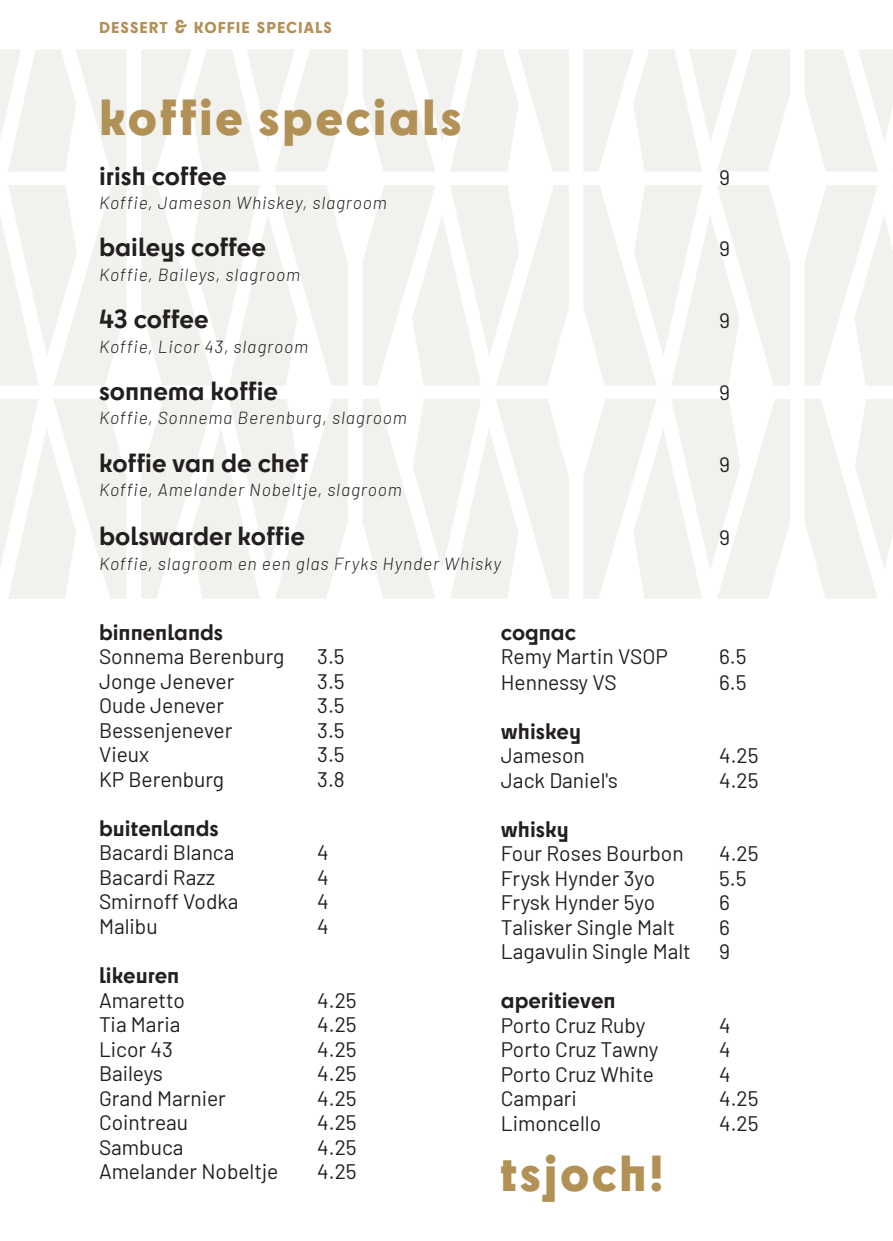
<style>
.page{position:relative;width:893px;height:1241px;background:#fff}
.page>*{position:absolute;margin:0;border:0;box-sizing:border-box;transform-origin:0 0}
.gerecht_kapitalen{font:800 47.25px "Cy";letter-spacing:.05em;color:#b29156}
.gerecht_kapitalen-2{font:700 24.5px "Cy";color:#231f20}
.gerecht{font:21px "Barlow";color:#231f20}
.gerecht-2{font:700 21px "Cy";color:#231f20}
.gerecht_kapitalen-3{font:21px "Barlow";color:#231f20}
.gerecht_kapitalen-4{font:italic 300 17.5px "Barlow";letter-spacing:.05em;color:#231f20}
.Alineastijl_1{font:800 14.7px "Cy";letter-spacing:.07em;color:#b29156}
.s1{font-size:17.5px}
</style>
<div class="page">
<svg style="left:0;top:399px;width:127px;height:199px"></svg>
<svg style="left:141px;top:399px;width:207px;height:199px"></svg>
<svg style="left:805px;top:399px;width:88px;height:199px"></svg>
<svg style="left:362px;top:399px;width:207px;height:199px"></svg>
<svg style="left:583px;top:399px;width:207px;height:199px"></svg>
<svg style="left:805px;top:185px;width:88px;height:200px"></svg>
<svg style="left:0;top:185px;width:127px;height:200px"></svg>
<svg style="left:583px;top:185px;width:207px;height:200px"></svg>
<svg style="left:141px;top:185px;width:207px;height:200px"></svg>
<svg style="left:362px;top:185px;width:207px;height:200px"></svg>
<svg style="left:0;top:49px;width:127px;height:122px"></svg>
<svg style="left:141px;top:49px;width:207px;height:122px"></svg>
<svg style="left:805px;top:49px;width:88px;height:122px"></svg>
<svg style="left:362px;top:49px;width:207px;height:122px"></svg>
<svg style="left:583px;top:49px;width:207px;height:122px"></svg>
<p class="Alineastijl_1" style="left:99px;top:16px;width:234px">DESSERT <span class="s1">&amp;</span> KOFFIE SPECIALS</p>
<p class="gerecht_kapitalen" style="left:99px;top:81px;width:364px">koffie specials</p>
<p class="gerecht_kapitalen-2" style="left:99px;top:157px;width:129px">irish coffee</p>
<p class="gerecht_kapitalen-3" style="left:719px;top:162px;width:12px">9</p>
<p class="gerecht_kapitalen-4" style="left:99px;top:190px;width:289px">Koffie, Jameson Whiskey, slagroom</p>
<p class="gerecht_kapitalen-2" style="left:99px;top:228px;width:169px">baileys coffee</p>
<p class="gerecht_kapitalen-3" style="left:719px;top:233px;width:12px">9</p>
<p class="gerecht_kapitalen-4" style="left:99px;top:262px;width:203px">Koffie, Baileys, slagroom</p>
<p class="gerecht_kapitalen-2" style="left:99px;top:300px;width:111px">43 coffee</p>
<p class="gerecht_kapitalen-3" style="left:719px;top:305px;width:12px">9</p>
<p class="gerecht_kapitalen-4" style="left:99px;top:334px;width:211px">Koffie, Licor 43, slagroom</p>
<p class="gerecht_kapitalen-2" style="left:99px;top:372px;width:181px">sonnema koffie</p>
<p class="gerecht_kapitalen-3" style="left:719px;top:377px;width:12px">9</p>
<p class="gerecht_kapitalen-4" style="left:99px;top:405px;width:309px">Koffie, Sonnema Berenburg, slagroom</p>
<p class="gerecht_kapitalen-2" style="left:99px;top:444px;width:211px">koffie van de chef</p>
<p class="gerecht_kapitalen-3" style="left:719px;top:449px;width:12px">9</p>
<p class="gerecht_kapitalen-4" style="left:99px;top:477px;width:304px">Koffie, Amelander Nobeltje, slagroom</p>
<p class="gerecht_kapitalen-2" style="left:99px;top:517px;width:208px">bolswarder koffie</p>
<p class="gerecht_kapitalen-3" style="left:719px;top:522px;width:12px">9</p>
<p class="gerecht_kapitalen-4" style="left:99px;top:551px;width:404px">Koffie, slagroom en een glas Fryks Hynder Whisky</p>
<p class="gerecht-2" style="left:99px;top:615px;width:126px">binnenlands</p>
<p class="gerecht" style="left:99px;top:641px;width:187px">Sonnema Berenburg</p>
<p class="gerecht" style="left:317px;top:641px;width:29px">3.5</p>
<p class="gerecht" style="left:99px;top:666px;width:137px">Jonge Jenever</p>
<p class="gerecht" style="left:317px;top:666px;width:29px">3.5</p>
<p class="gerecht" style="left:99px;top:690px;width:127px">Oude Jenever</p>
<p class="gerecht" style="left:317px;top:690px;width:29px">3.5</p>
<p class="gerecht" style="left:99px;top:715px;width:135px">Bessenjenever</p>
<p class="gerecht" style="left:317px;top:715px;width:29px">3.5</p>
<p class="gerecht" style="left:99px;top:739px;width:52px">Vieux</p>
<p class="gerecht" style="left:317px;top:739px;width:29px">3.5</p>
<p class="gerecht" style="left:99px;top:764px;width:127px">KP Berenburg</p>
<p class="gerecht" style="left:317px;top:764px;width:29px">3.8</p>
<p class="gerecht-2" style="left:99px;top:811px;width:121px">buitenlands</p>
<p class="gerecht" style="left:99px;top:837px;width:137px">Bacardi Blanca</p>
<p class="gerecht" style="left:317px;top:837px;width:13px">4</p>
<p class="gerecht" style="left:99px;top:862px;width:118px">Bacardi Razz</p>
<p class="gerecht" style="left:317px;top:862px;width:13px">4</p>
<p class="gerecht" style="left:99px;top:886px;width:141px">Smirnoff Vodka</p>
<p class="gerecht" style="left:317px;top:886px;width:13px">4</p>
<p class="gerecht" style="left:99px;top:911px;width:60px">Malibu</p>
<p class="gerecht" style="left:317px;top:911px;width:13px">4</p>
<p class="gerecht-2" style="left:99px;top:958px;width:82px">likeuren</p>
<p class="gerecht" style="left:99px;top:984px;width:87px">Amaretto</p>
<p class="gerecht" style="left:317px;top:984px;width:41px">4.25</p>
<p class="gerecht" style="left:99px;top:1009px;width:83px">Tia Maria</p>
<p class="gerecht" style="left:317px;top:1009px;width:41px">4.25</p>
<p class="gerecht" style="left:99px;top:1033px;width:75px">Licor 43</p>
<p class="gerecht" style="left:317px;top:1033px;width:41px">4.25</p>
<p class="gerecht" style="left:99px;top:1058px;width:66px">Baileys</p>
<p class="gerecht" style="left:317px;top:1058px;width:41px">4.25</p>
<p class="gerecht" style="left:99px;top:1082px;width:128px">Grand Marnier</p>
<p class="gerecht" style="left:317px;top:1082px;width:41px">4.25</p>
<p class="gerecht" style="left:99px;top:1107px;width:91px">Cointreau</p>
<p class="gerecht" style="left:317px;top:1107px;width:41px">4.25</p>
<p class="gerecht" style="left:99px;top:1131px;width:86px">Sambuca</p>
<p class="gerecht" style="left:317px;top:1131px;width:41px">4.25</p>
<p class="gerecht" style="left:99px;top:1156px;width:181px">Amelander Nobeltje</p>
<p class="gerecht" style="left:317px;top:1156px;width:41px">4.25</p>
<p class="gerecht-2" style="left:501px;top:615px;width:77px">cognac</p>
<p class="gerecht" style="left:501px;top:641px;width:169px">Remy Martin VSOP</p>
<p class="gerecht" style="left:719px;top:641px;width:29px">6.5</p>
<p class="gerecht" style="left:501px;top:666px;width:117px">Hennessy VS</p>
<p class="gerecht" style="left:719px;top:666px;width:29px">6.5</p>
<p class="gerecht-2" style="left:501px;top:714px;width:82px">whiskey</p>
<p class="gerecht" style="left:501px;top:740px;width:85px">Jameson</p>
<p class="gerecht" style="left:719px;top:740px;width:41px">4.25</p>
<p class="gerecht" style="left:501px;top:764px;width:119px">Jack Daniel's</p>
<p class="gerecht" style="left:719px;top:764px;width:41px">4.25</p>
<p class="gerecht-2" style="left:501px;top:812px;width:69px">whisky</p>
<p class="gerecht" style="left:501px;top:838px;width:184px">Four Roses Bourbon</p>
<p class="gerecht" style="left:719px;top:838px;width:41px">4.25</p>
<p class="gerecht" style="left:501px;top:862px;width:156px">Frysk Hynder 3yo</p>
<p class="gerecht" style="left:719px;top:862px;width:29px">5.5</p>
<p class="gerecht" style="left:501px;top:887px;width:156px">Frysk Hynder 5yo</p>
<p class="gerecht" style="left:719px;top:887px;width:12px">6</p>
<p class="gerecht" style="left:501px;top:911px;width:176px">Talisker Single Malt</p>
<p class="gerecht" style="left:719px;top:911px;width:12px">6</p>
<p class="gerecht" style="left:501px;top:936px;width:192px">Lagavulin Single Malt</p>
<p class="gerecht" style="left:719px;top:936px;width:12px">9</p>
<p class="gerecht-2" style="left:501px;top:984px;width:116px">aperitieven</p>
<p class="gerecht" style="left:501px;top:1009px;width:146px">Porto Cruz Ruby</p>
<p class="gerecht" style="left:719px;top:1009px;width:13px">4</p>
<p class="gerecht" style="left:501px;top:1034px;width:159px">Porto Cruz Tawny</p>
<p class="gerecht" style="left:719px;top:1034px;width:13px">4</p>
<p class="gerecht" style="left:501px;top:1058px;width:155px">Porto Cruz White</p>
<p class="gerecht" style="left:719px;top:1058px;width:13px">4</p>
<p class="gerecht" style="left:501px;top:1083px;width:78px">Campari</p>
<p class="gerecht" style="left:719px;top:1083px;width:41px">4.25</p>
<p class="gerecht" style="left:501px;top:1107px;width:102px">Limoncello</p>
<p class="gerecht" style="left:719px;top:1107px;width:41px">4.25</p>
<p class="gerecht_kapitalen" style="left:500px;top:1136px;width:166px">tsjoch!</p>
</div>
